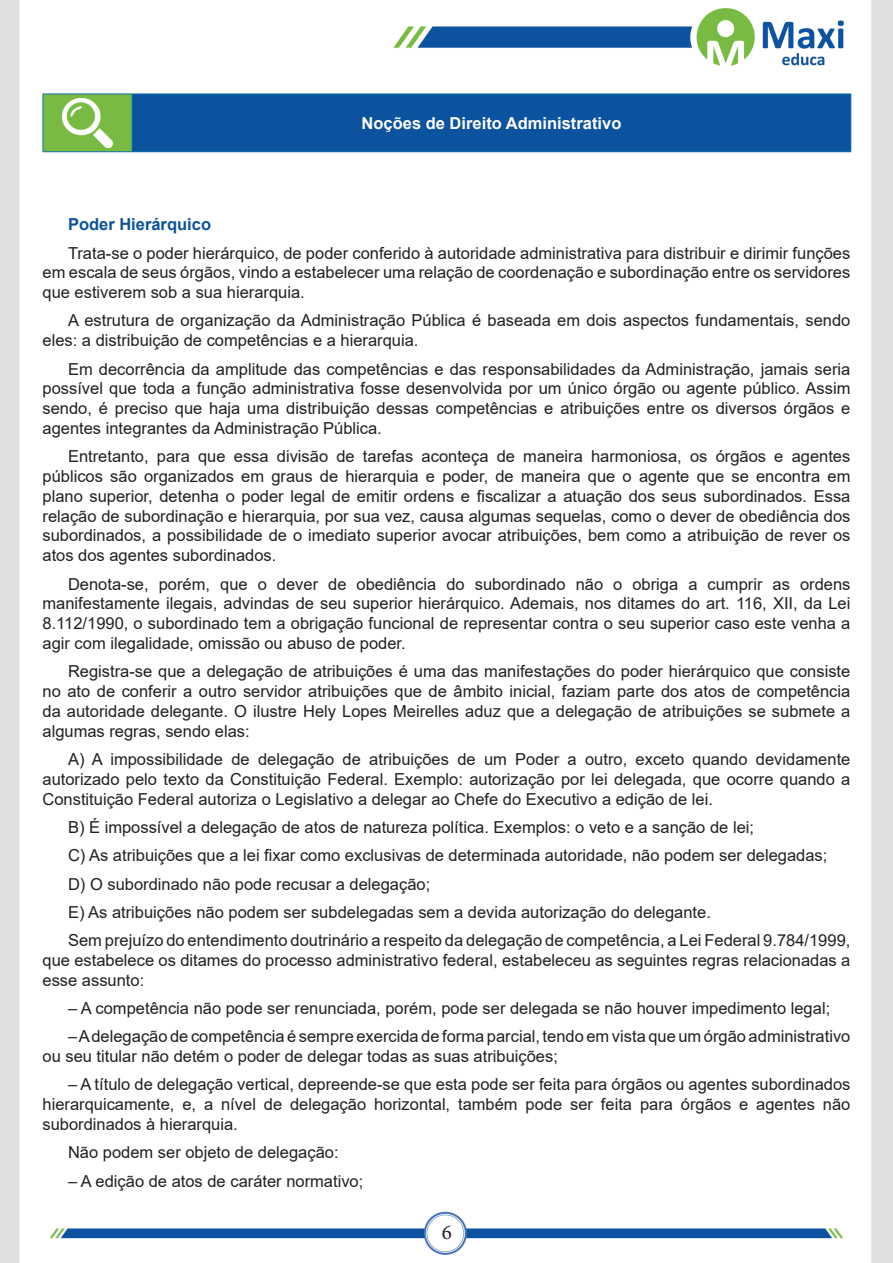
<style>
.page{position:relative;width:893px;height:1263px;background:#fff}
.page>*{position:absolute;margin:0;border:0;box-sizing:border-box;transform-origin:0 0}
.t1{font:21px "Minion Pro";color:#231f20}
.t2{font:16.5px/19.8px "Arial";color:#231f20;text-align:justify}
.t3{font:700 16.5px "Arial";color:#fff}
.t4{font:700 16.5px "Arial";color:#0b529f}
</style>
<div class="page">
<img style="left:0;top:0;width:893px;height:1263px">
<div style="left:43px;top:94px;width:89px;height:58px;background:#79bb42"></div>
<div style="left:132px;top:94px;width:719px;height:58px;background:#0b529f"></div>
<hr style="left:43px;top:94px;width:89px;height:1px;background:#0f73a9">
<hr style="left:43px;top:94px;width:1px;height:57px;background:#0f73a9">
<hr style="left:43px;top:151px;width:89px;height:1px;background:#0f73a9">
<hr style="left:132px;top:94px;width:719px;height:1px;background:#0f73a9">
<hr style="left:132px;top:94px;width:1px;height:57px;background:#0f73a9">
<hr style="left:850px;top:94px;width:1px;height:57px;background:#0f73a9">
<hr style="left:132px;top:151px;width:719px;height:1px;background:#0f73a9">
<img style="left:62px;top:98px;width:51px;height:49px">
<p class="t3" style="left:362px;top:111px;width:261px">Noções de Direito Administrativo</p>
<p class="t4" style="left:68px;top:213px;width:145px">Poder Hierárquico</p>
<p class="t2" style="left:43px;top:243px;width:809px;text-indent:26px">Trata-se o poder hierárquico, de poder conferido à autoridade administrativa para distribuir e dirimir funções em escala de seus órgãos, vindo a estabelecer uma relação de coordenação e subordinação entre os servidores que estiverem sob a sua hierarquia.</p>
<p class="t2" style="left:43px;top:311px;width:809px;text-indent:26px">A estrutura de organização da Administração Pública é baseada em dois aspectos fundamentais, sendo eles: a distribuição de competências e a hierarquia.</p>
<p class="t2" style="left:43px;top:359px;width:809px;text-indent:26px">Em decorrência da amplitude das competências e das responsabilidades da Administração, jamais seria possível que toda a função administrativa fosse desenvolvida por um único órgão ou agente público. Assim sendo, é preciso que haja uma distribuição dessas competências e atribuições entre os diversos órgãos e agentes integrantes da Administração Pública.</p>
<p class="t2" style="left:43px;top:446px;width:809px;text-indent:26px">Entretanto, para que essa divisão de tarefas aconteça de maneira harmoniosa, os órgãos e agentes públicos são organizados em graus de hierarquia e poder, de maneira que o agente que se encontra em plano superior, detenha o poder legal de emitir ordens e fiscalizar a atuação dos seus subordinados. Essa relação de subordinação e hierarquia, por sua vez, causa algumas sequelas, como o dever de obediência dos subordinados, a possibilidade de o imediato superior avocar atribuições, bem como a atribuição de rever os atos dos agentes subordinados.</p>
<p class="t2" style="left:43px;top:574px;width:809px;text-indent:26px">Denota-se, porém, que o dever de obediência do subordinado não o obriga a cumprir as ordens manifestamente ilegais, advindas de seu superior hierárquico. Ademais, nos ditames do art. 116, XII, da Lei 8.112/1990, o subordinado tem a obrigação funcional de representar contra o seu superior caso este venha a agir com ilegalidade, omissão ou abuso de poder.</p>
<p class="t2" style="left:43px;top:661px;width:809px;text-indent:26px">Registra-se que a delegação de atribuições é uma das manifestações do poder hierárquico que consiste no ato de conferir a outro servidor atribuições que de âmbito inicial, faziam parte dos atos de competência da autoridade delegante. O ilustre Hely Lopes Meirelles aduz que a delegação de atribuições se submete a algumas regras, sendo elas:</p>
<p class="t2" style="left:43px;top:749px;width:809px;text-indent:26px">A) A impossibilidade de delegação de atribuições de um Poder a outro, exceto quando devidamente autorizado pelo texto da Constituição Federal. Exemplo: autorização por lei delegada, que ocorre quando a Constituição Federal autoriza o Legislativo a delegar ao Chefe do Executivo a edição de lei.</p>
<p class="t2" style="left:68px;top:813px;width:784px;line-height:28.3px;text-align:left">B) É impossível a delegação de atos de natureza política. Exemplos: o veto e a sanção de lei;<br>C) As atribuições que a lei fixar como exclusivas de determinada autoridade, não podem ser delegadas;<br>D) O subordinado não pode recusar a delegação;<br>E) As atribuições não podem ser subdelegadas sem a devida autorização do delegante.<br>Sem prejuízo do entendimento doutrinário a respeito da delegação de competência, a Lei Federal 9.784/1999,</p>
<p class="t2" style="left:43px;top:950px;width:809px">que estabelece os ditames do processo administrativo federal, estabeleceu as seguintes regras relacionadas a esse assunto:</p>
<p class="t2" style="left:68px;top:998px;width:764px">– A competência não pode ser renunciada, porém, pode ser delegada se não houver impedimento legal;</p>
<p class="t2" style="left:43px;top:1026px;width:809px;text-indent:26px">– A delegação de competência é sempre exercida de forma parcial, tendo em vista que um órgão administrativo ou seu titular não detém o poder de delegar todas as suas atribuições;</p>
<p class="t2" style="left:43px;top:1074px;width:809px;text-indent:26px">– A título de delegação vertical, depreende-se que esta pode ser feita para órgãos ou agentes subordinados hierarquicamente, e, a nível de delegação horizontal, também pode ser feita para órgãos e agentes não subordinados à hierarquia.</p>
<p class="t2" style="left:68px;top:1142px;width:272px">Não podem ser objeto de delegação:</p>
<p class="t2" style="left:68px;top:1171px;width:297px">– A edição de atos de caráter normativo;</p>
<p class="t1" style="left:442px;top:1218px;width:12px">6</p>
</div>
